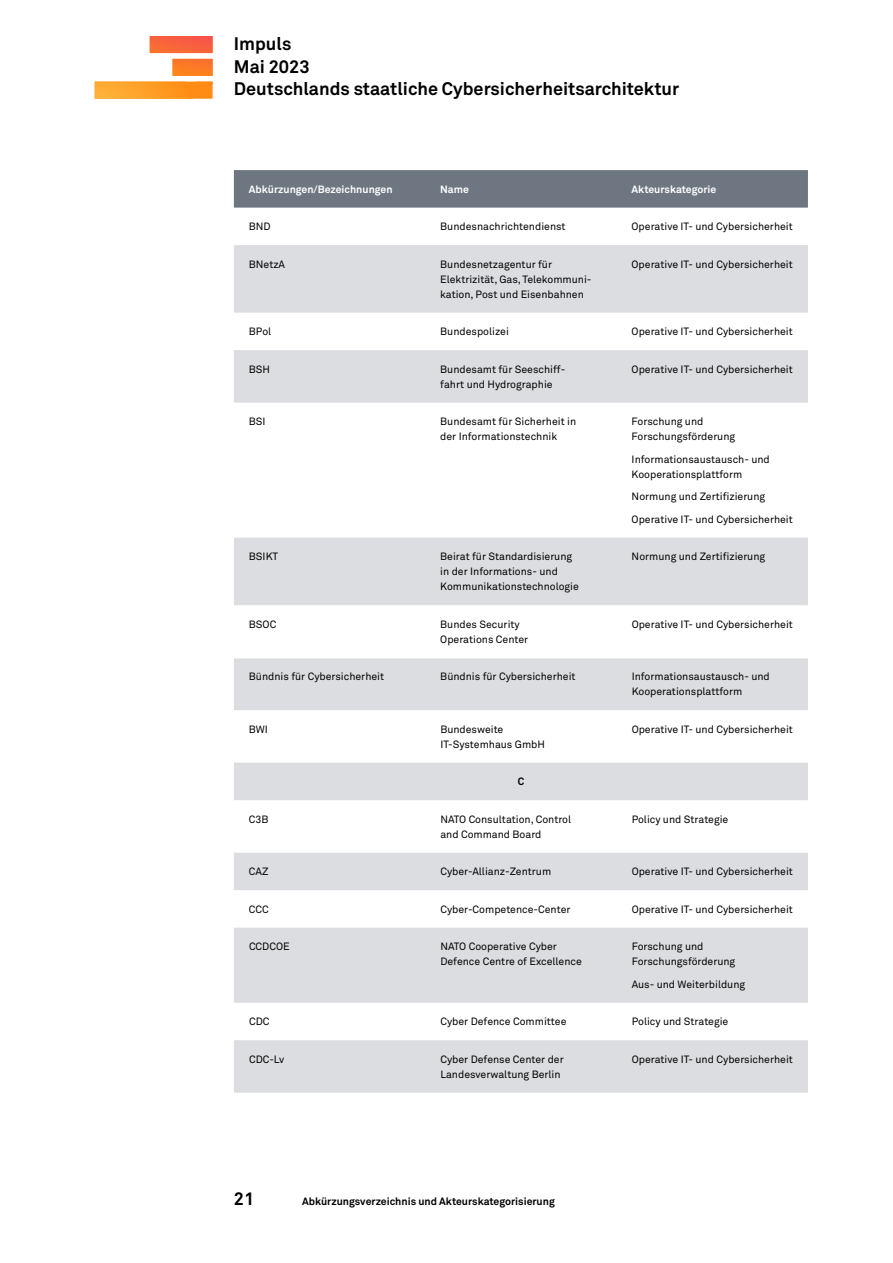
<style>
.page{position:relative;width:893px;height:1263px;background:#fff}
.page>*{position:absolute;margin:0;border:0;box-sizing:border-box;transform-origin:0 0}
.t1{font:700 18px/22.5px "Akkurat Std";color:#000}
.t2{font:10.5px/15px "Akkurat Std";color:#000}
.t3{font:700 10.5px "Akkurat Std";color:#000}
.t4{font:700 10.5px "Akkurat Std";color:#fff}
</style>
<div class="page">
<svg style="left:95px;top:36px;width:118px;height:63px"></svg>
<img style="left:95px;top:82px;width:98px;height:17px">
<img style="left:150px;top:36px;width:63px;height:48px">
<img style="left:150px;top:46px;width:32px;height:30px">
<div style="left:234px;top:170px;width:574px;height:38px;background:#6e7682"></div>
<svg style="left:234px;top:245px;width:574px;height:848px;fill:#dbdde0"></svg>
<h1 class="t1" style="left:234px;top:32px;width:447px">Impuls<br>Mai 2023<br>Deutschlands staatliche Cybersicherheitsarchitektur</h1>
<p class="t4" style="left:249px;top:182px;width:145px">Abkürzungen/Bezeichnungen</p>
<p class="t4" style="left:440px;top:182px;width:30px">Name</p>
<p class="t4" style="left:632px;top:182px;width:86px">Akteurskategorie</p>
<p class="t2" style="left:249px;top:219px;width:23px">BND</p>
<p class="t2" style="left:440px;top:219px;width:127px">Bundesnachrichtendienst</p>
<p class="t2" style="left:632px;top:219px;width:163px">Operative IT- und Cybersicherheit</p>
<p class="t2" style="left:249px;top:256px;width:38px">BNetzA</p>
<p class="t2" style="left:440px;top:256px;width:153px">Bundesnetzagentur für<br>Elektrizität, Gas, Telekommuni&shy;kation, Post und Eisenbahnen</p>
<p class="t2" style="left:632px;top:256px;width:163px">Operative IT- und Cybersicherheit</p>
<p class="t2" style="left:249px;top:324px;width:24px">BPol</p>
<p class="t2" style="left:440px;top:324px;width:70px">Bundespolizei</p>
<p class="t2" style="left:632px;top:324px;width:163px">Operative IT- und Cybersicherheit</p>
<p class="t2" style="left:249px;top:361px;width:23px">BSH</p>
<p class="t2" style="left:440px;top:361px;width:127px">Bundesamt für Seeschiff&shy;fahrt und Hydrographie</p>
<p class="t2" style="left:632px;top:361px;width:163px">Operative IT- und Cybersicherheit</p>
<p class="t2" style="left:249px;top:414px;width:18px">BSI</p>
<p class="t2" style="left:440px;top:414px;width:137px">Bundesamt für Sicherheit in der Informationstechnik</p>
<p class="t2" style="left:632px;top:414px;width:105px">Forschung und<br>Forschungsförderung</p>
<p class="t2" style="left:632px;top:451px;width:140px">Informationsaustausch- und<br>Kooperationsplattform</p>
<p class="t2" style="left:632px;top:485px;width:163px;line-height:22.5px">Normung und Zertifizierung<br>Operative IT- und Cybersicherheit</p>
<p class="t2" style="left:249px;top:549px;width:31px">BSIKT</p>
<p class="t2" style="left:440px;top:549px;width:140px">Beirat für Standardisierung in der Informations- und<br>Kommunikationstechnologie</p>
<p class="t2" style="left:632px;top:549px;width:135px">Normung und Zertifizierung</p>
<p class="t2" style="left:249px;top:616px;width:29px">BSOC</p>
<p class="t2" style="left:440px;top:616px;width:89px">Bundes Security<br>Operations Center</p>
<p class="t2" style="left:632px;top:616px;width:163px">Operative IT- und Cybersicherheit</p>
<p class="t2" style="left:249px;top:669px;width:137px">Bündnis für Cybersicherheit</p>
<p class="t2" style="left:440px;top:669px;width:137px">Bündnis für Cybersicherheit</p>
<p class="t2" style="left:632px;top:669px;width:140px">Informationsaustausch- und<br>Kooperationsplattform</p>
<p class="t2" style="left:249px;top:721px;width:21px">BWI</p>
<p class="t2" style="left:440px;top:721px;width:106px">Bundesweite<br>IT-Systemhaus GmbH</p>
<p class="t2" style="left:632px;top:721px;width:163px">Operative IT- und Cybersicherheit</p>
<p class="t3" style="left:518px;top:775px;width:8px">C</p>
<p class="t2" style="left:249px;top:811px;width:21px">C3B</p>
<p class="t2" style="left:440px;top:811px;width:132px">NATO Consultation, Control and Command Board</p>
<p class="t2" style="left:632px;top:811px;width:98px">Policy und Strategie</p>
<p class="t2" style="left:249px;top:864px;width:21px">CAZ</p>
<p class="t2" style="left:440px;top:864px;width:112px">Cyber-Allianz-Zentrum</p>
<p class="t2" style="left:632px;top:864px;width:163px">Operative IT- und Cybersicherheit</p>
<p class="t2" style="left:249px;top:901px;width:21px">CCC</p>
<p class="t2" style="left:440px;top:901px;width:132px">Cyber-Competence-Center</p>
<p class="t2" style="left:632px;top:901px;width:163px">Operative IT- und Cybersicherheit</p>
<p class="t2" style="left:249px;top:939px;width:42px">CCDCOE</p>
<p class="t2" style="left:440px;top:939px;width:143px">NATO Cooperative Cyber<br>Defence Centre of Excellence</p>
<p class="t2" style="left:632px;top:939px;width:105px">Forschung und<br>Forschungsförderung</p>
<p class="t2" style="left:632px;top:976px;width:115px">Aus- und Weiterbildung</p>
<p class="t2" style="left:249px;top:1014px;width:22px">CDC</p>
<p class="t2" style="left:440px;top:1014px;width:128px">Cyber Defence Committee</p>
<p class="t2" style="left:632px;top:1014px;width:98px">Policy und Strategie</p>
<p class="t2" style="left:249px;top:1051px;width:37px">CDC-Lv</p>
<p class="t2" style="left:440px;top:1051px;width:125px">Cyber Defense Center der<br>Landesverwaltung Berlin</p>
<p class="t2" style="left:632px;top:1051px;width:163px">Operative IT- und Cybersicherheit</p>
<h1 class="t1" style="left:234px;top:1187px;width:22px">21</h1>
<p class="t3" style="left:302px;top:1195px;width:254px">Abkürzungsverzeichnis und Akteurskategorisierung</p>
</div>
